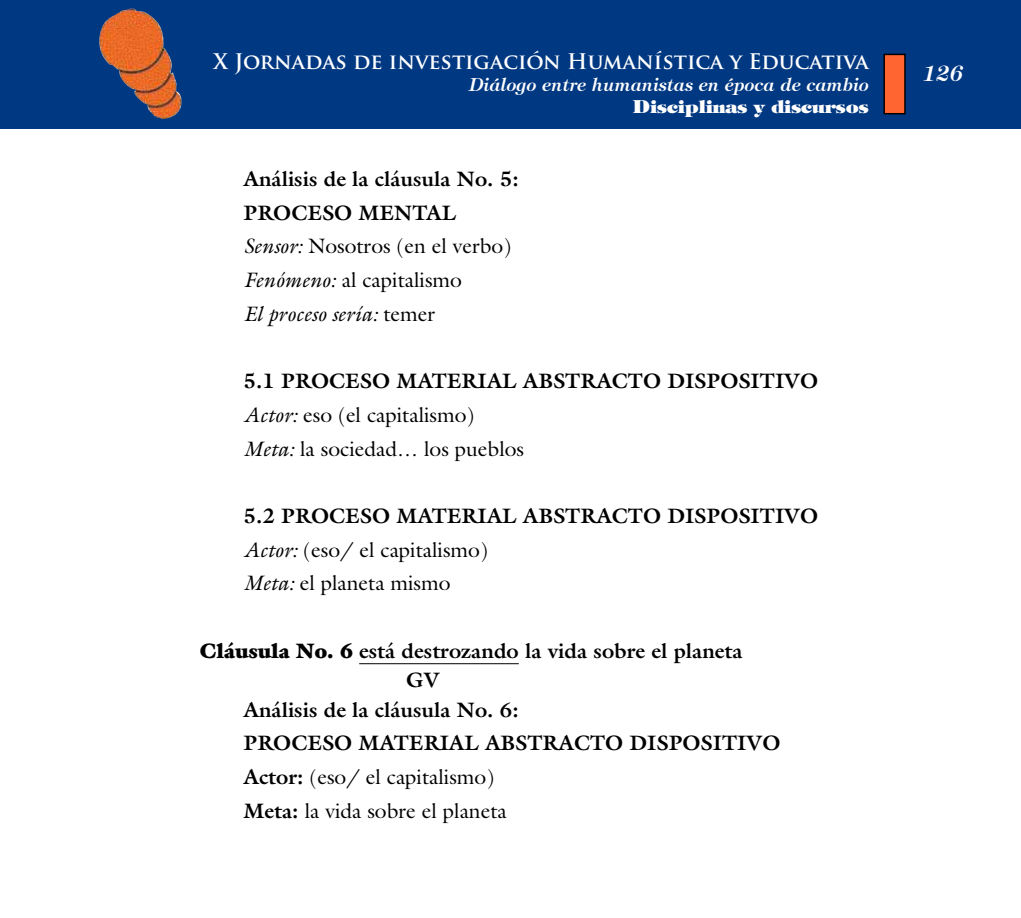
<style>
.page{position:relative;width:1021px;height:918px;background:#fff}
.page>*{position:absolute;margin:0;border:0;box-sizing:border-box;transform-origin:0 0}
.t1{font:700 21px/33.8px "Galliard";color:#000}
.t2{font:21px/33.8px "Galliard";color:#000}
.t3{font:700 21px "Trajan Pro";color:#fff}
.t4{font:italic 600 21px "Tiffany";color:#fff}
.t5{font:italic 600 18px/21.6px "Tiffany";color:#fff;text-align:right}
.s1{font-weight:800;font-style:normal}
.s2{font-weight:400;font-style:italic}
.s3{font-weight:400}
.s4{font-weight:700}
.s5{font-style:italic}
.s6{font-weight:900}
</style>
<div class="page">
<div style="left:0;top:0;width:1020px;height:129px;background:#003882"></div>
<img style="left:99px;top:9px;width:83px;height:110px">
<div style="left:884px;top:54px;width:20px;height:60px;background:#ff6531"></div>
<div style="left:883px;top:54px;width:22px;height:60px;border:2px solid #000"></div>
<hr style="left:359px;top:663px;width:160px;height:1px;background:#000">
<p class="t3" style="left:213px;top:49px;width:657px">X Jornadas de investigación Humanística y Educativa</p>
<p class="t5" style="left:468px;top:74px;width:402px">Diálogo entre humanistas en época de cambio<br><span class="s1">Disciplinas y discursos</span></p>
<p class="t1" style="left:243px;top:162px;width:277px">Análisis de la cláusula No. 5:<br>PROCESO MENTAL<br><span class="s2">Sensor:</span> <span class="s3">Nosotros (en el verbo)<br></span><span class="s2">Fenómeno:</span> <span class="s3">al capitalismo<br></span><span class="s2">El proceso sería:</span> <span class="s3">temer</span></p>
<p class="t2" style="left:243px;top:364px;width:576px"><span class="s4">5.1 PROCESO MATERIAL ABSTRACTO DISPOSITIVO<br></span><span class="s5">Actor:</span> eso (el capitalismo)<br><span class="s5">Meta:</span> la sociedad… los pueblos</p>
<p class="t1" style="left:243px;top:499px;width:576px">5.2 PROCESO MATERIAL ABSTRACTO DISPOSITIVO<br><span class="s2">Actor:</span> <span class="s3">(eso/ el capitalismo)<br></span><span class="s2">Meta:</span> <span class="s3">el planeta mismo</span></p>
<p class="t1" style="left:200px;top:633px;width:544px"><span class="s6">Cláusula No. 6</span> está destrozando la vida sobre el planeta</p>
<p class="t1" style="left:406px;top:663px;width:35px">GV</p>
<p class="t1" style="left:243px;top:692px;width:277px">Análisis de la cláusula No. 6:</p>
<p class="t1" style="left:243px;top:726px;width:538px">PROCESO MATERIAL ABSTRACTO DISPOSITIVO<br>Actor: <span class="s3">(eso/ el capitalismo)<br></span>Meta: <span class="s3">la vida sobre el planeta</span></p>
<p class="t4" style="left:922px;top:61px;width:42px">126</p>
</div>
